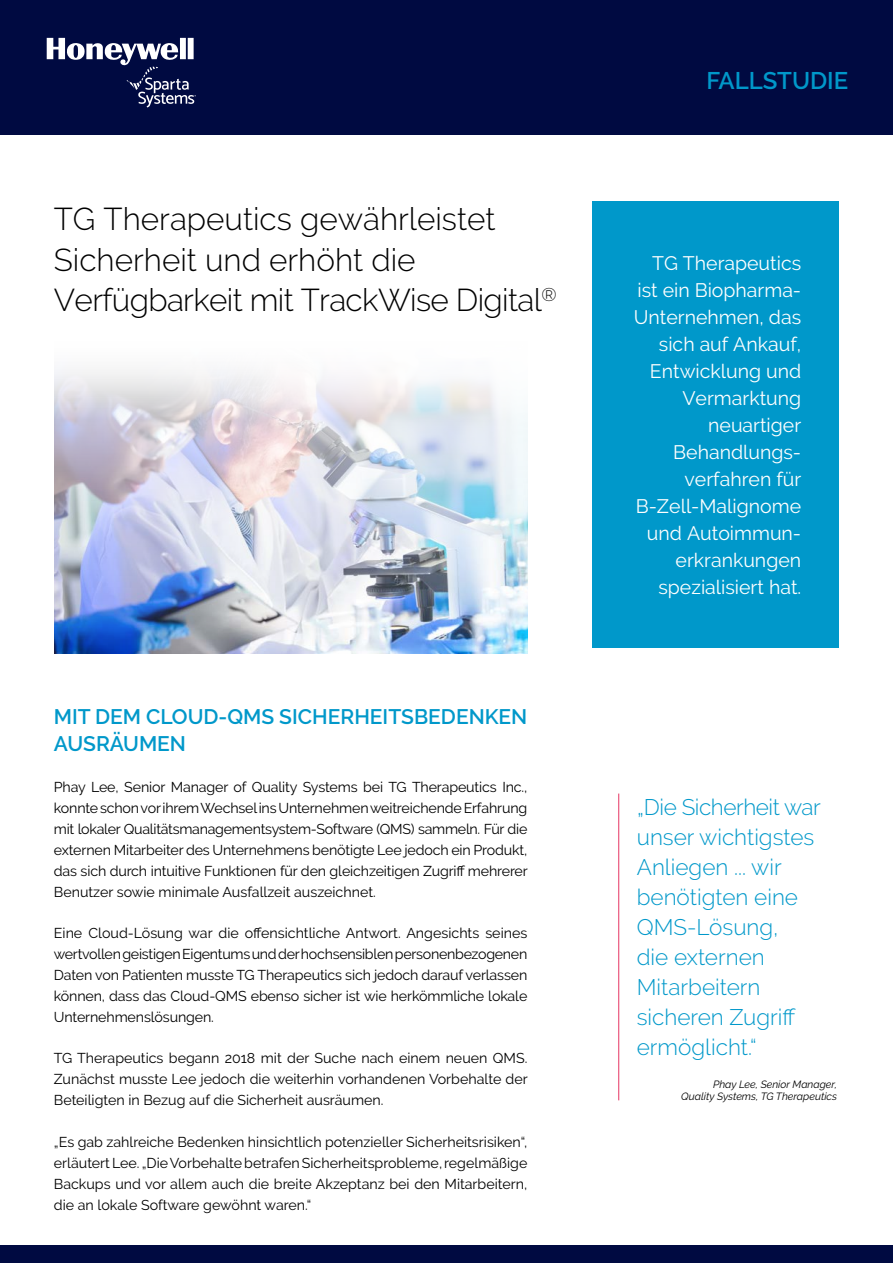
<style>
.page{position:relative;width:893px;height:1263px;background:#fff}
.page>*{position:absolute;margin:0;border:0;box-sizing:border-box;transform-origin:0 0}
.t1{font:300 31.5px/40.5px "Raleway";color:#000}
.t2{font:600 24px "Raleway";color:#0098ca}
.t3{font:300 22.5px/30px "Raleway";color:#0098ca}
.t4{font:600 21px/27px "Raleway";color:#0098ca}
.Blue_box{font:19.5px/27px "Raleway";color:#fff;text-align:right}
.Intro{font:14.25px/21px "Raleway";color:#000;text-align:justify}
.t5{font:italic 10.5px "Raleway";color:#000}
</style>
<div class="page">
<div style="left:0;top:0;width:893px;height:134px;background:#000a41"></div>
<div style="left:0;top:1246px;width:893px;height:17px;background:#000a41"></div>
<svg style="left:47px;top:38px;width:149px;height:69px"></svg>
<img style="left:54px;top:370px;width:473px;height:284px">
<div style="left:592px;top:201px;width:247px;height:447px;background:#0098ca"></div>
<hr style="left:618px;top:793px;width:1px;height:307px;background:#e63562">
<p class="t1" style="left:54px;top:199px;width:504px">TG Therapeutics gewährleistet<br>Sicherheit und erhöht die<br>Verfügbarkeit mit TrackWise Digital<sup>®</sup></p>
<p class="t4" style="left:54px;top:703px;width:475px">MIT DEM CLOUD-QMS SICHERHEITSBEDENKEN<br>AUSRÄUMEN</p>
<p class="Intro" style="left:54px;top:776px;width:475px">Phay Lee, Senior Manager of Quality Systems bei TG Therapeutics Inc., konnte schon vor ihrem Wechsel ins Unternehmen weitreichende Erfahrung mit lokaler Qualitätsmanagementsystem-Software (QMS) sammeln. Für die externen Mitarbeiter des Unternehmens benötigte Lee jedoch ein Produkt, das sich durch intuitive Funktionen für den gleichzeitigen Zugriff mehrerer Benutzer sowie minimale Ausfallzeit auszeichnet.</p>
<p class="Intro" style="left:54px;top:922px;width:475px">Eine Cloud-Lösung war die offensichtliche Antwort. Angesichts seines wertvollen geistigen Eigentums und der hochsensiblen personenbezogenen Daten von Patienten musste TG Therapeutics sich jedoch darauf verlassen können, dass das Cloud-QMS ebenso sicher ist wie herkömmliche lokale Unternehmenslösungen.</p>
<p class="Intro" style="left:54px;top:1048px;width:475px">TG Therapeutics begann 2018 mit der Suche nach einem neuen QMS.<br>Zunächst musste Lee jedoch die weiterhin vorhandenen Vorbehalte der Beteiligten in Bezug auf die Sicherheit ausräumen.</p>
<p class="Intro" style="left:54px;top:1131px;width:475px">„Es gab zahlreiche Bedenken hinsichtlich potenzieller Sicherheitsrisiken“, erläutert Lee. „Die Vorbehalte betrafen Sicherheitsprobleme, regelmäßige Backups und vor allem auch die breite Akzeptanz bei den Mitarbeitern, die an lokale Software gewöhnt waren.“</p>
<h2 class="t2" style="left:706px;top:67px;width:143px">FALLSTUDIE</h2>
<p class="Blue_box" style="left:634px;top:249px;width:169px">TG Therapeutics ist ein Biopharma-<br>Unternehmen, das sich auf Ankauf,<br>Entwicklung und<br>Vermarktung neuartiger<br>Behandlungs&shy;verfahren für<br>B-Zell-Malignome und Autoimmun&shy;erkrankungen spezialisiert hat.</p>
<p class="t3" style="left:637px;top:792px;width:186px">„Die Sicherheit war unser wichtigstes<br>Anliegen ... wir benötigten eine<br>QMS-Lösung,<br>die externen<br>Mitarbeitern sicheren Zugriff ermöglicht.“</p>
<p class="t5" style="left:713px;top:1078px;width:125px">Phay Lee, Senior Manager,</p>
<p class="t5" style="left:681px;top:1090px;width:157px">Quality Systems, TG Therapeutics</p>
</div>
